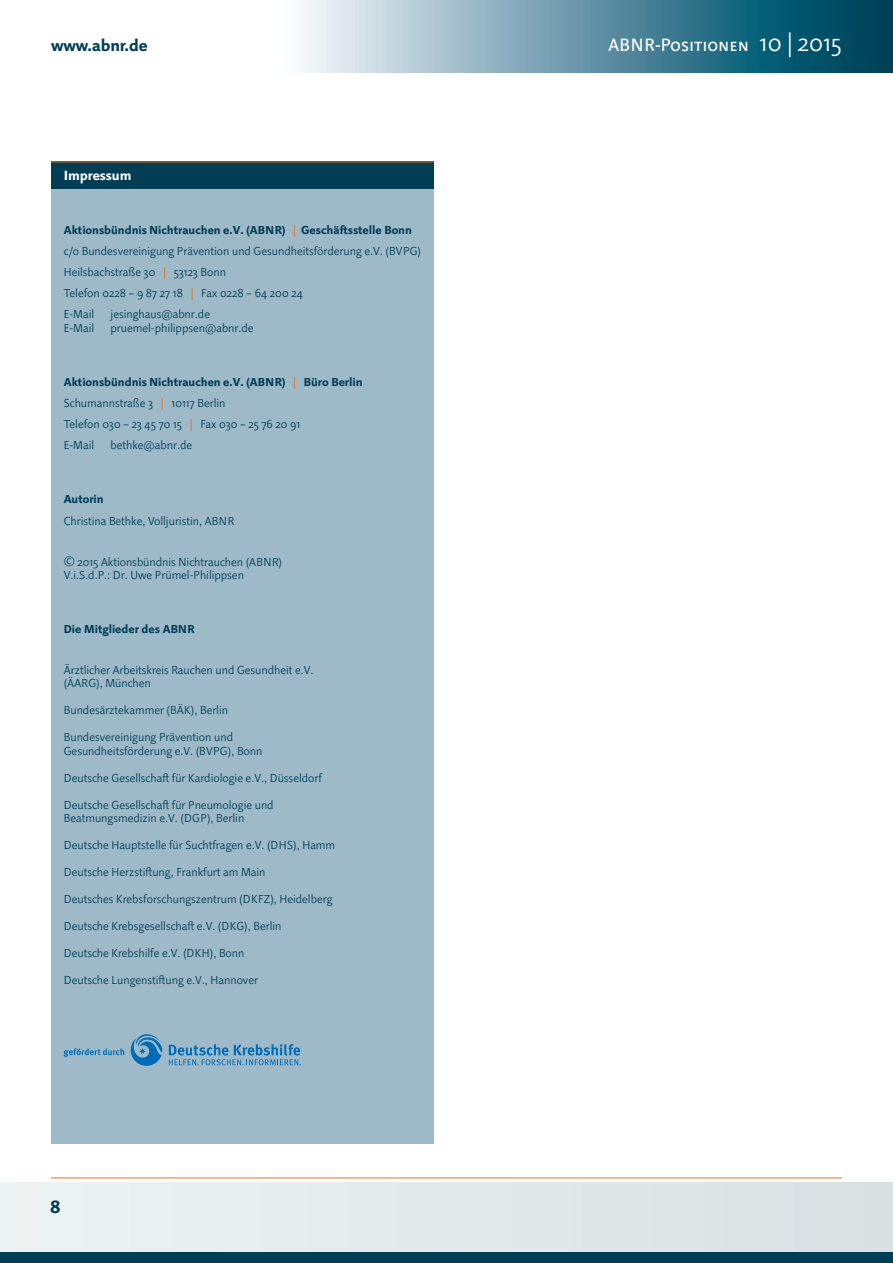
<style>
.page{position:relative;width:893px;height:1263px;background:#fff}
.page>*{position:absolute;margin:0;border:0;box-sizing:border-box;transform-origin:0 0}
.t1{font:18px "Projekt Kapitaelchen";letter-spacing:-.005em;color:#fff}
.t2{font:18px "Projekt Fett";color:#003e55}
.t3{font:16.5px "Projekt Fett";color:#003e55}
.t4{font:13.5px "Projekt Fett";color:#fff}
.t5{font:300 11.7px/21px "Projekt O";color:#003e55}
.t6{font:11.7px "Projekt Fett";color:#003e55}
.s1{font-family:"Projekt O";font-weight:300;font-size:24.75px}
.s2{font-family:"Projekt Buch";color:#f36e21}
.s3{font-family:"Projekt Buch";font-weight:400;color:#f36e21}
</style>
<div class="page">
<div style="left:0;top:1182px;width:893px;height:81px;background:#e2e9ea"></div>
<div style="left:0;top:1252px;width:893px;height:11px;background:#003e55"></div>
<hr style="left:51px;top:1177px;width:791px;height:1px;background:#f36e21">
<svg style="left:299px;top:0;width:594px;height:72px;background:#6494a5"></svg>
<div style="left:51px;top:176px;width:383px;height:967px;background:#9eb9c8"></div>
<div style="left:51px;top:162px;width:383px;height:27px;background:#003e55"></div>
<hr style="left:51px;top:162px;width:383px;height:1px;background:#f36e21">
<svg style="left:169px;top:1044px;width:132px;height:21px"></svg>
<svg style="left:130px;top:1034px;width:33px;height:32px"></svg>
<svg style="left:64px;top:1048px;width:60px;height:9px"></svg>
<h2 class="t3" style="left:51px;top:36px;width:98px">www.abnr.de</h2>
<h1 class="t1" style="left:608px;top:35px;width:235px">ABNR-Positionen <span class="s1">10 | 2015</span></h1>
<p class="t4" style="left:64px;top:167px;width:69px">Impressum</p>
<p class="t6" style="left:64px;top:223px;width:350px">Aktionsbündnis Nichtrauchen e.V. (ABNR) <span class="s2">|</span> Geschäftsstelle Bonn</p>
<p class="t5" style="left:64px;top:241px;width:359px">c/o Bundesvereinigung Prävention und Gesundheitsförderung e.V. (BVPG)<br>Heilsbachstraße 30 <span class="s3">|</span> 53123 Bonn<br>Telefon 0228 – 9 87 27 18 <span class="s3">|</span> Fax 0228 – 64 200 24<br>E-Mail</p>
<p class="t5" style="left:111px;top:304px;width:101px">jesinghaus@abnr.de</p>
<p class="t5" style="left:64px;top:317px;width:32px">E-Mail</p>
<p class="t5" style="left:111px;top:317px;width:145px">pruemel-philippsen@abnr.de</p>
<p class="t6" style="left:64px;top:374px;width:300px">Aktionsbündnis Nichtrauchen e.V. (ABNR) <span class="s2">|</span> Büro Berlin</p>
<p class="t5" style="left:64px;top:392px;width:238px">Schumannstraße 3 <span class="s3">|</span> 10117 Berlin<br>Telefon 030 – 23 45 70 15 <span class="s3">|</span> Fax 030 – 25 76 20 91<br>E-Mail</p>
<p class="t5" style="left:111px;top:434px;width:83px">bethke@abnr.de</p>
<p class="t6" style="left:64px;top:491px;width:41px">Autorin</p>
<p class="t5" style="left:64px;top:511px;width:172px">Christina Bethke, Volljuristin, ABNR</p>
<p class="t5" style="left:64px;top:555px;width:220px;line-height:13.5px">© 2015 Aktionsbündnis Nichtrauchen (ABNR)<br>V.i.S.d.P.: Dr. Uwe Prümel-Philippsen</p>
<p class="t6" style="left:64px;top:622px;width:132px">Die Mitglieder des ABNR</p>
<p class="t5" style="left:64px;top:663px;width:251px;line-height:13.5px">Ärztlicher Arbeitskreis Rauchen und Gesundheit e.V. (ÄARG), München</p>
<p class="t5" style="left:64px;top:700px;width:166px">Bundesärztekammer (BÄK), Berlin</p>
<p class="t5" style="left:64px;top:731px;width:200px;line-height:13.5px">Bundesvereinigung Prävention und<br>Gesundheitsförderung e.V. (BVPG), Bonn</p>
<p class="t5" style="left:64px;top:767px;width:260px">Deutsche Gesellschaft für Kardiologie e.V., Düsseldorf</p>
<p class="t5" style="left:64px;top:798px;width:211px;line-height:13.5px">Deutsche Gesellschaft für Pneumologie und<br>Beatmungsmedizin e.V. (DGP), Berlin</p>
<p class="t5" style="left:64px;top:835px;width:273px">Deutsche Hauptstelle für Suchtfragen e.V. (DHS), Hamm</p>
<p class="t5" style="left:64px;top:862px;width:203px">Deutsche Herzstiftung, Frankfurt am Main</p>
<p class="t5" style="left:64px;top:889px;width:270px">Deutsches Krebsforschungszentrum (DKFZ), Heidelberg</p>
<p class="t5" style="left:64px;top:916px;width:219px">Deutsche Krebsgesellschaft e.V. (DKG), Berlin</p>
<p class="t5" style="left:64px;top:943px;width:182px">Deutsche Krebshilfe e.V. (DKH), Bonn</p>
<p class="t5" style="left:64px;top:970px;width:196px">Deutsche Lungenstiftung e.V., Hannover</p>
<h1 class="t2" style="left:50px;top:1196px;width:12px">8</h1>
</div>
